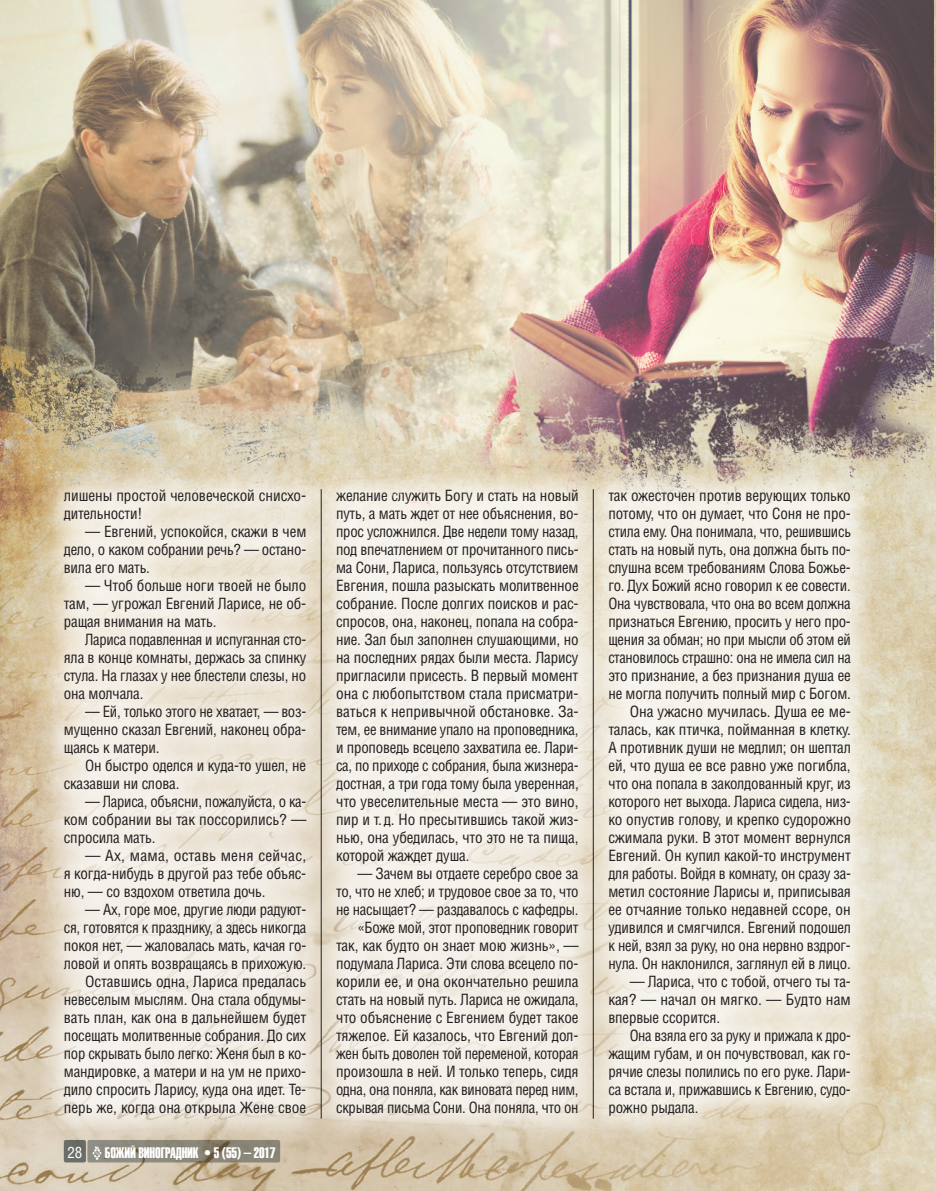
<style>
.page{position:relative;width:936px;height:1191px;background:#fff}
.page>*{position:absolute;margin:0;border:0;box-sizing:border-box;transform-origin:0 0}
.t1{font:15px/18px "AG Letterica Condensed C";letter-spacing:-.01em;color:#231f20;text-align:justify}
.t2{font:15px "Helios Extra Compressed C";letter-spacing:-.01em;color:#fff}
.t3{font:15px "AG Letterica Condensed C";color:#fff}
.s1{font-style:inherit}
</style>
<div class="page">
<img style="left:0;top:0;width:935px;height:1191px">
<div style="left:33px;top:458px;width:848px;height:688px;background:#fff;opacity:.75"></div>
<img style="left:0;top:0;width:932px;height:542px">
<hr style="left:321px;top:489px;width:1px;height:629px;background:#231f20">
<hr style="left:593px;top:489px;width:1px;height:629px;background:#231f20">
<svg style="left:87px;top:1140px;width:193px;height:22px;background:#888374"></svg>
<div style="left:64px;top:1140px;width:22px;height:22px;background:#6a6d66;border-radius:2px"></div>
<svg style="left:92px;top:1146px;width:9px;height:13px"></svg>
<p class="t1" style="left:64px;top:486px;width:244px">лишены простой человеческой снисхо&shy;дительности!</p>
<p class="t1" style="left:64px;top:522px;width:244px;text-indent:21px">— Евгений, успокойся, скажи в чем дело, о каком собрании речь? — остано&shy;вила его мать.</p>
<p class="t1" style="left:64px;top:576px;width:244px;text-indent:21px">— Чтоб больше ноги твоей не было там, — угрожал Евгений Ларисе, не об&shy;ращая внимания на мать.</p>
<p class="t1" style="left:64px;top:630px;width:244px;text-indent:21px">Лариса подавленная и испуганная сто&shy;яла в конце комнаты, держась за спинку стула. На глазах у нее блестели слезы, но она молчала.</p>
<p class="t1" style="left:64px;top:702px;width:244px;text-indent:21px">— Ей, только этого не хватает, — воз&shy;мущенно сказал Евгений, наконец обра&shy;щаясь к матери.</p>
<p class="t1" style="left:64px;top:756px;width:244px;text-indent:21px">Он быстро оделся и куда-то ушел, не сказавши ни слова.</p>
<p class="t1" style="left:64px;top:792px;width:244px;text-indent:21px">— Лариса, объясни, пожалуйста, о ка&shy;ком собрании вы так поссорились? — спросила мать.</p>
<p class="t1" style="left:64px;top:846px;width:244px;text-indent:21px">— Ах, мама, оставь меня сейчас, я когда-нибудь в другой раз тебе объяс&shy;ню, — со вздохом ответила дочь.</p>
<p class="t1" style="left:64px;top:900px;width:244px;text-align:right">— Ах, горе мое, другие люди радуют-<br>ся, готовятся к празднику, а здесь никогда покоя нет, — жаловалась мать, качая го&shy;ловой и опять возвращаясь в прихожую.<br>Оставшись одна, Лариса предалась невеселым мыслям. Она стала обдумы&shy;вать план, как она в дальнейшем будет посещать молитвенные собрания. До сих пор скрывать было легко: Женя был в ко&shy;мандировке, а матери и на ум не прихо&shy;дило спросить Ларису, куда она идет. Те&shy;перь же, когда она открыла Жене свое</p>
<p class="t3" style="left:67px;top:1143px;width:16px">28</p>
<p class="t2" style="left:105px;top:1143px;width:172px">БОЖИЙ ВИНОГРАДНИК <span class="s1">• 5 (55) – 2017</span></p>
<p class="t1" style="left:336px;top:486px;width:244px">желание служить Богу и стать на новый путь, а мать ждет от нее объяснения, во&shy;прос усложнился. Две недели тому назад, под впечатлением от прочитанного пись&shy;ма Сони, Лариса, пользуясь отсутствием Евгения, пошла разыскать молитвенное собрание. После долгих поисков и рас&shy;спросов, она, наконец, попала на собра&shy;ние. Зал был заполнен слушающими, но на последних рядах были места. Ларису пригласили присесть. В первый момент она с любопытством стала присматри&shy;ваться к непривычной обстановке. За&shy;тем, ее внимание упало на проповедника, и проповедь всецело захватила ее. Лари&shy;са, по приходе с собрания, была жизнера&shy;достная, а три года тому была уверенная, что увеселительные места — это вино, пир и т.д. Но пресытившись такой жиз&shy;нью, она убедилась, что это не та пища, которой жаждет душа.</p>
<p class="t1" style="left:336px;top:864px;width:244px;text-align:right">— Зачем вы отдаете серебро свое за<br>то, что не хлеб; и трудовое свое за то, что не насыщает? — раздавалось с кафедры. «Боже мой, этот проповедник говорит так, как будто он знает мою жизнь», — подумала Лариса. Эти слова всецело по&shy;корили ее, и она окончательно решила стать на новый путь. Лариса не ожидала, что объяснение с Евгением будет такое тяжелое. Ей казалось, что Евгений дол&shy;жен быть доволен той переменой, которая произошла в ней. И только теперь, сидя одна, она поняла, как виновата перед ним, скрывая письма Сони. Она поняла, что он</p>
<p class="t1" style="left:608px;top:486px;width:244px;text-align:right">так ожесточен против верующих только потому, что он думает, что Соня не про&shy;стила ему. Она понимала, что, решившись стать на новый путь, она должна быть по&shy;слушна всем требованиям Слова Божье&shy;го. Дух Божий ясно говорил к ее совести.<br>Она чувствовала, что она во всем должна признаться Евгению, просить у него про&shy;щения за обман; но при мысли об этом ей становилось страшно: она не имела сил на это признание, а без признания душа ее не могла получить полный мир с Богом.<br>Она ужасно мучилась. Душа ее ме&shy;талась, как птичка, пойманная в клетку.<br>А противник души не медлил; он шептал ей, что душа ее все равно уже погибла, что она попала в заколдованный круг, из которого нет выхода. Лариса сидела, низ&shy;ко опустив голову, и крепко судорожно сжимала руки. В этот момент вернулся Евгений. Он купил какой-то инструмент для работы. Войдя в комнату, он сразу за&shy;метил состояние Ларисы и, приписывая ее отчаяние только недавней ссоре, он удивился и смягчился. Евгений подошел к ней, взял за руку, но она нервно вздрог&shy;нула. Он наклонился, заглянул ей в лицо.</p>
<p class="t1" style="left:608px;top:972px;width:244px;text-indent:21px">— Лариса, что с тобой, отчего ты та&shy;кая? — начал он мягко. — Будто нам впервые ссорится.</p>
<p class="t1" style="left:608px;top:1026px;width:244px;text-indent:21px">Она взяла его за руку и прижала к дро&shy;жащим губам, и он почувствовал, как го&shy;рячие слезы полились по его руке. Лари&shy;са встала и, прижавшись к Евгению, судо&shy;рожно рыдала.</p>
</div>
